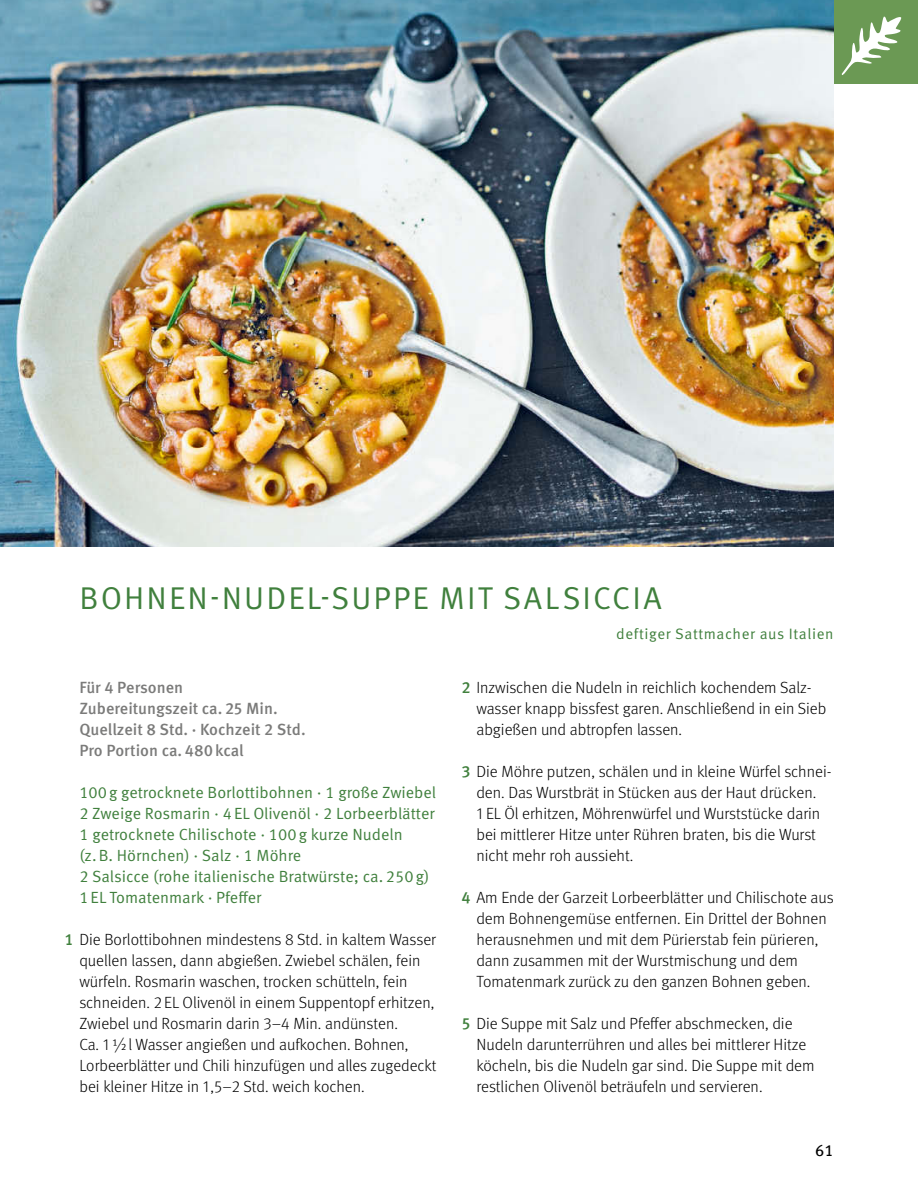
<style>
.page{position:relative;width:918px;height:1201px;background:#fff}
.page>*{position:absolute;margin:0;border:0;box-sizing:border-box;transform-origin:0 0}
.t1{font:31.5px "Meta OT Norm";letter-spacing:.07em;color:#40803d}
.t2{font:300 16.1px/21px "Meta OT";color:#000}
.t3{font:16.1px/21px "Meta OT Norm";color:#40803d}
.t4{font:500 16.1px/21px "Meta OT";color:#7b7b7a}
.t5{font:16.1px "Meta OT";color:#000}
.t6{font:15.05px "Meta OT Norm";letter-spacing:.04em;color:#40803d}
.s1{font-weight:500;color:#40803d}
</style>
<div class="page">
<div style="left:833px;top:0;width:85px;height:84px;background:#6b9954"></div>
<svg style="left:841px;top:16px;width:61px;height:59px"></svg>
<img style="left:0;top:0;width:834px;height:546px">
<h1 class="t1" style="left:80px;top:581px;width:584px">BOHNEN-NUDEL-SUPPE MIT SALSICCIA</h1>
<p class="t6" style="left:616px;top:625px;width:219px">deftiger Sattmacher aus Italien</p>
<p class="t4" style="left:79px;top:678px;width:228px">Für 4 Personen<br>Zubereitungszeit ca. 25 Min.<br>Quellzeit 8 Std. · Kochzeit 2 Std.<br>Pro Portion ca. 480 kcal</p>
<p class="t3" style="left:79px;top:782px;width:358px">100 g getrocknete Borlottibohnen · 1 große Zwiebel 2 Zweige Rosmarin · 4 EL Olivenöl · 2 Lorbeerblätter 1 getrocknete Chilischote · 100 g kurze Nudeln<br>(z. B. Hörnchen) · Salz · 1 Möhre<br>2 Salsicce (rohe italienische Bratwürste; ca. 250 g)<br>1 EL Tomatenmark · Pfeffer</p>
<p class="t2" style="left:79px;top:929px;width:358px;text-indent:-15px"><span class="s1">1</span> Die Borlottibohnen mindestens 8 Std. in kaltem Wasser quellen lassen, dann abgießen. Zwiebel schälen, fein würfeln. Rosmarin waschen, trocken schütteln, fein schneiden. 2 EL Olivenöl in einem Suppentopf erhitzen, Zwiebel und Rosmarin darin 3–4 Min. andünsten.<br>Ca. 1 ½ l Wasser angießen und aufkochen. Bohnen, Lorbeerblätter und Chili hinzufügen und alles zugedeckt bei kleiner Hitze in 1,5–2 Std. weich kochen.</p>
<p class="t2" style="left:476px;top:677px;width:351px;text-indent:-15px"><span class="s1">2</span> Inzwischen die Nudeln in reichlich kochendem Salz&shy;wasser knapp bissfest garen. Anschließend in ein Sieb abgießen und abtropfen lassen.</p>
<p class="t2" style="left:476px;top:761px;width:357px;text-indent:-15px"><span class="s1">3</span> Die Möhre putzen, schälen und in kleine Würfel schnei&shy;den. Das Wurstbrät in Stücken aus der Haut drücken.<br>1 EL Öl erhitzen, Möhrenwürfel und Wurststücke darin bei mittlerer Hitze unter Rühren braten, bis die Wurst nicht mehr roh aussieht.</p>
<p class="t2" style="left:476px;top:887px;width:359px;text-indent:-15px"><span class="s1">4</span> Am Ende der Garzeit Lorbeerblätter und Chilischote aus dem Bohnengemüse entfernen. Ein Drittel der Bohnen herausnehmen und mit dem Pürierstab fein pürieren, dann zusammen mit der Wurstmischung und dem Tomatenmark zurück zu den ganzen Bohnen geben.</p>
<p class="t2" style="left:476px;top:1013px;width:340px;text-indent:-15px"><span class="s1">5</span> Die Suppe mit Salz und Pfeffer abschmecken, die Nudeln darunter rühren und alles bei mittlerer Hitze köcheln, bis die Nudeln gar sind. Die Suppe mit dem restlichen Olivenöl beträufeln und servieren.</p>
<p class="t5" style="left:815px;top:1140px;width:20px">61</p>
</div>
